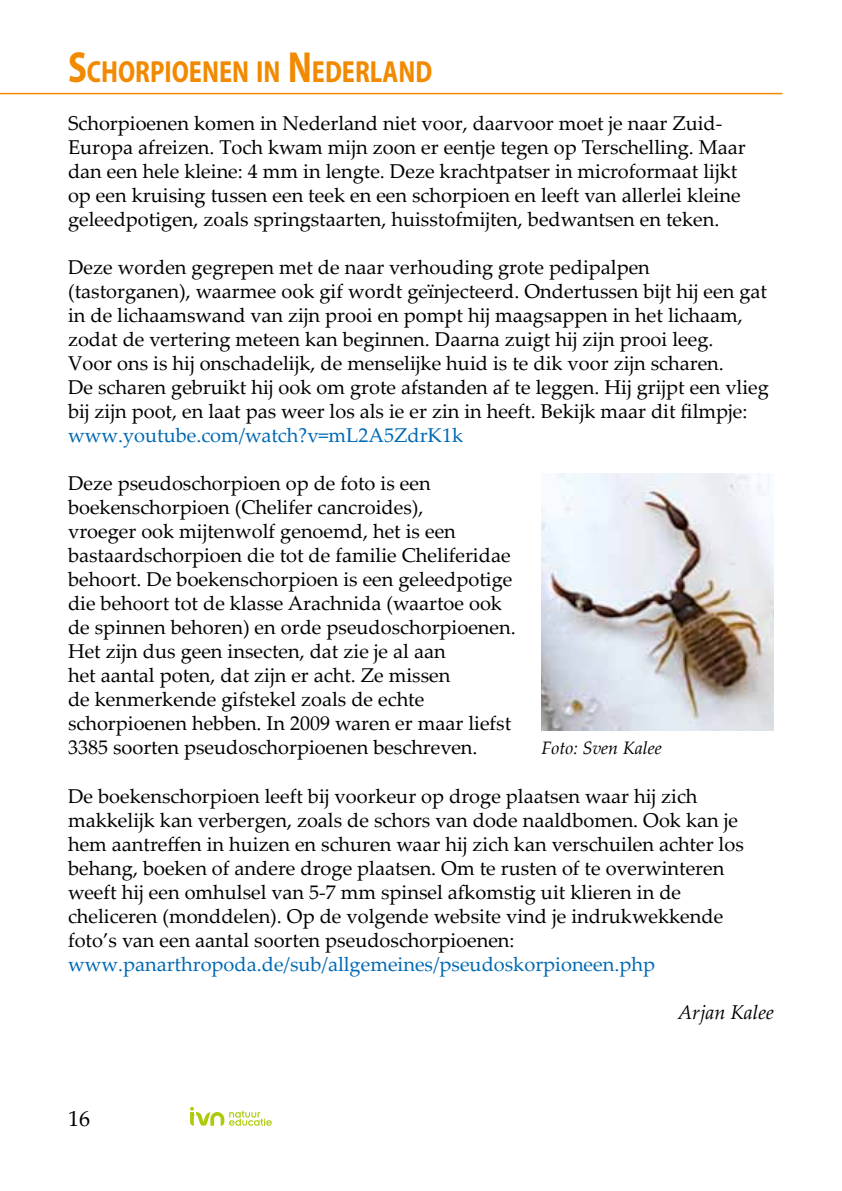
<style>
.page{position:relative;width:842px;height:1191px;background:#fff}
.page>*{position:absolute;margin:0;border:0;box-sizing:border-box;transform-origin:0 0}
.t1{font:700 semi-condensed 30.6px "Myriad Pro";color:#f18a00;scale:.87 1}
.t2{font:22px "Palatino Linotype";color:#000}
.t3{font:20px/24px "Palatino Linotype";color:#000}
.t4{font:20px "Palatino Linotype";color:#0069b4}
.t5{font:italic 20px "Palatino Linotype";color:#000}
.t6{font:italic 18px "Palatino Linotype";color:#000}
.s1{font-size:43.8px}
</style>
<div class="page">
<hr style="left:0;top:93px;width:782px;height:1px;background:#f18a00">
<svg style="left:190px;top:1106px;width:82px;height:19px"></svg>
<img style="left:541px;top:473px;width:233px;height:257px">
<h1 class="t1" style="left:68px;top:55px;width:420px"><span class="s1">S</span>CHORPIOENEN IN <span class="s1">N</span> EDERLAND</h1>
<p class="t3" style="left:68px;top:111px;width:679px">Schorpioenen komen in Nederland niet voor, daarvoor moet je naar Zuid-Europa afreizen. Toch kwam mijn zoon er eentje tegen op Terschelling. Maar dan een hele kleine: 4 mm in lengte. Deze krachtpatser in microformaat lijkt op een kruising tussen een teek en een schorpioen en leeft van allerlei kleine geleedpotigen, zoals springstaarten, huisstofmijten, bedwantsen en teken.</p>
<p class="t3" style="left:68px;top:255px;width:702px">Deze worden gegrepen met de naar verhouding grote pedipalpen (tastorganen), waarmee ook gif wordt geïnjecteerd. Ondertussen bijt hij een gat in de lichaamswand van zijn prooi en pompt hij maagsappen in het lichaam, zodat de vertering meteen kan beginnen. Daarna zuigt hij zijn prooi leeg.<br>Voor ons is hij onschadelijk, de menselijke huid is te dik voor zijn scharen.<br>De scharen gebruikt hij ook om grote afstanden af te leggen. Hij grijpt een vlieg bij zijn poot, en laat pas weer los als ie er zin in heeft. Bekijk maar dit filmpje:</p>
<p class="t4" style="left:68px;top:421px;width:397px">www.youtube.com/watch?v=mL2A5ZdrK1k</p>
<p class="t3" style="left:68px;top:471px;width:449px">Deze pseudoschorpioen op de foto is een boekenschorpioen (Chelifer cancroides),<br>vroeger ook mijtenwolf genoemd, het is een bastaardschorpioen die tot de familie Cheliferidae behoort. De boekenschorpioen is een geleedpotige die behoort tot de klasse Arachnida (waartoe ook de spinnen behoren) en orde pseudoschorpioenen.<br>Het zijn dus geen insecten, dat zie je al aan<br>het aantal poten, dat zijn er acht. Ze missen<br>de kenmerkende gifstekel zoals de echte schorpioenen hebben. In 2009 waren er maar liefst 3385 soorten pseudoschorpioenen beschreven.</p>
<p class="t3" style="left:68px;top:783px;width:677px">De boekenschorpioen leeft bij voorkeur op droge plaatsen waar hij zich makkelijk kan verbergen, zoals de schors van dode naaldbomen. Ook kan je hem aantreffen in huizen en schuren waar hij zich kan verschuilen achter los behang, boeken of andere droge plaatsen. Om te rusten of te overwinteren weeft hij een omhulsel van 5-7 mm spinsel afkomstig uit klieren in de cheliceren (monddelen). Op de volgende website vind je indrukwekkende foto’s van een aantal soorten pseudoschorpioenen:</p>
<p class="t4" style="left:68px;top:949px;width:589px">www.panarthropoda.de/sub/allgemeines/pseudoskorpioneen.php</p>
<p class="t5" style="left:678px;top:997px;width:98px">Arjan Kalee</p>
<p class="t6" style="left:541px;top:735px;width:122px">Foto: Sven Kalee</p>
<p class="t2" style="left:68px;top:1102px;width:23px">16</p>
</div>
